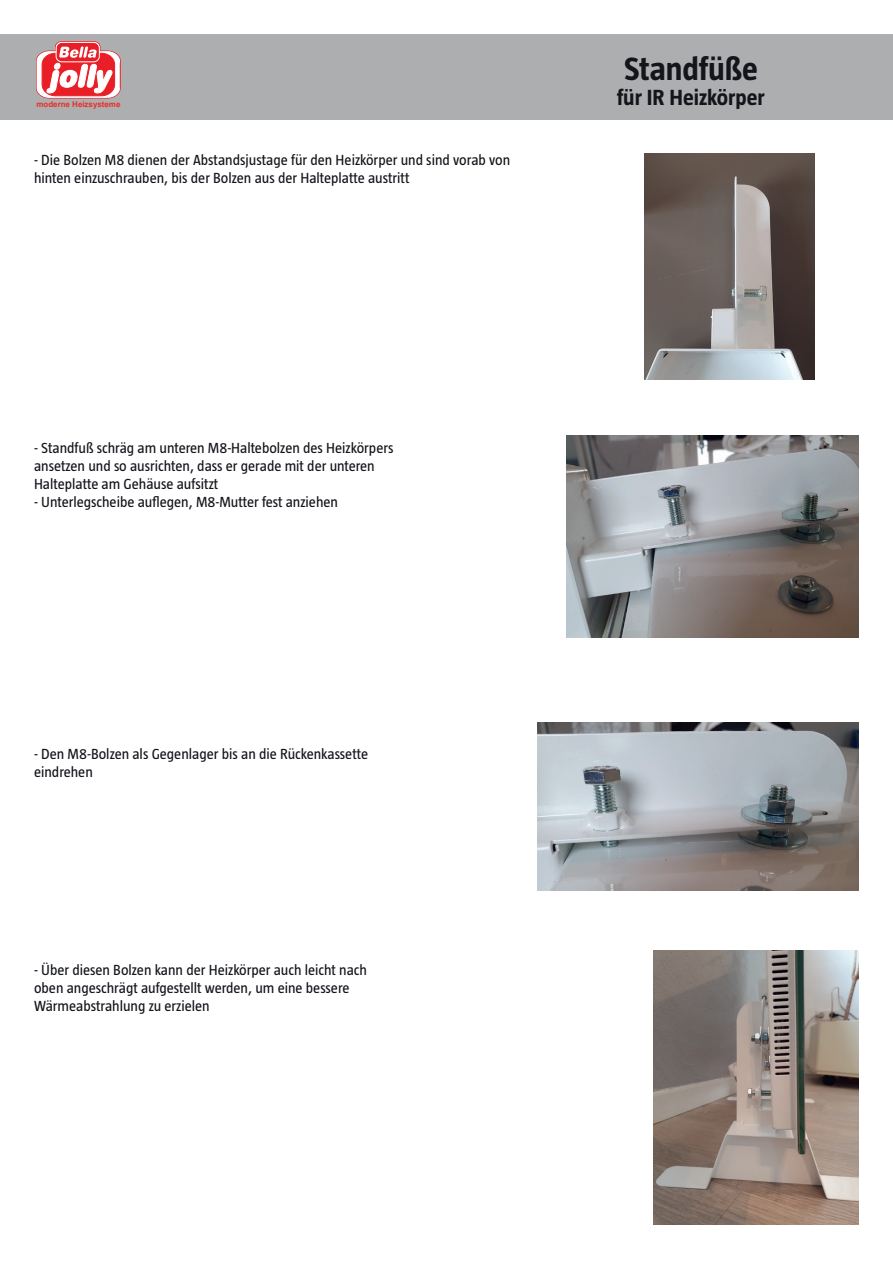
<style>
.page{position:relative;width:893px;height:1263px;background:#fff}
.page>*{position:absolute;margin:0;border:0;box-sizing:border-box;transform-origin:0 0}
.t1{font:700 33px "Taz";color:#13151b}
.t2{font:700 22.5px "Taz";color:#13151b}
.t3{font:15px/18px "Taz";color:#13151b}
.t4{font:700 7.95px "Arial";color:#ee2b23}
</style>
<div class="page">
<div style="left:0;top:34px;width:892px;height:85px;background:#adaeb0"></div>
<svg style="left:36px;top:41px;width:85px;height:57px;background:#eb8a8e"></svg>
<img style="left:645px;top:153px;width:169px;height:226px">
<img style="left:566px;top:436px;width:293px;height:202px">
<img style="left:538px;top:723px;width:321px;height:167px">
<img style="left:654px;top:950px;width:205px;height:274px">
<p class="t4" style="left:36px;top:99px;width:85px">moderne Heizsysteme</p>
<p class="t3" style="left:34px;top:151px;width:478px">- Die Bolzen M8 dienen der Abstandsjustage für den Heizkörper und sind vorab von hinten einzuschrauben, bis der Bolzen aus der Halteplatte austritt</p>
<p class="t3" style="left:34px;top:439px;width:361px">- Standfuß schräg am unteren M8-Haltebolzen des Heizkörpers ansetzen und so ausrichten, dass er gerade mit der unteren<br>Halteplatte am Gehäuse aufsitzt</p>
<p class="t3" style="left:34px;top:493px;width:306px">- Unterlegscheibe auflegen, M8-Mutter fest anziehen</p>
<p class="t3" style="left:34px;top:745px;width:336px">- Den M8-Bolzen als Gegenlager bis an die Rückenkassette eindrehen</p>
<p class="t3" style="left:34px;top:961px;width:335px">- Über diesen Bolzen kann der Heizkörper auch leicht nach oben angeschrägt aufgestellt werden, um eine bessere<br>Wärmeabstrahlung zu erzielen</p>
<h1 class="t1" style="left:624px;top:50px;width:135px">Standfüße</h1>
<h2 class="t2" style="left:617px;top:85px;width:149px">für IR Heizkörper</h2>
</div>
